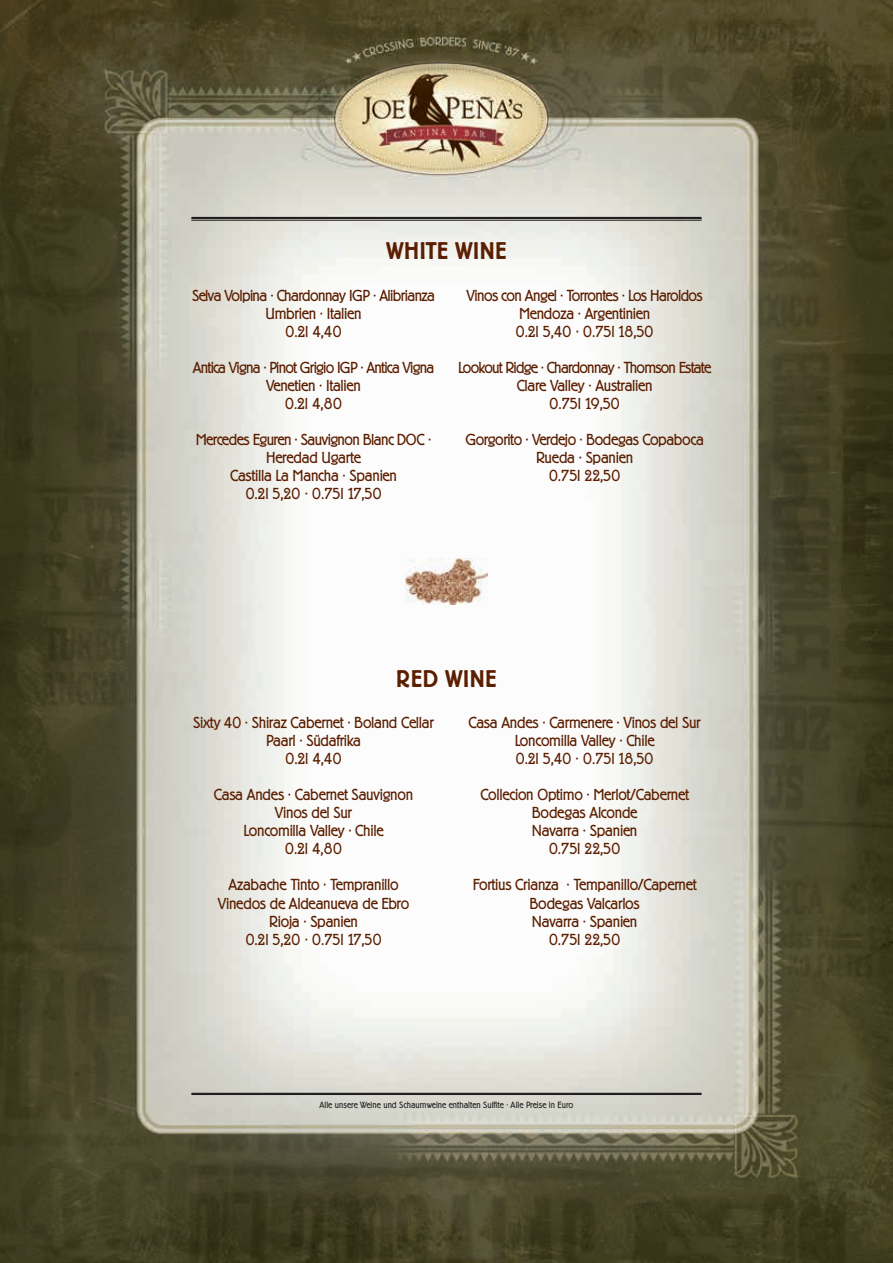
<style>
.page{position:relative;width:893px;height:1263px;background:#fff}
.page>*{position:absolute;margin:0;border:0;box-sizing:border-box;transform-origin:0 0}
.t1{font:500 24px "Berliner Grotesk";color:#5b1e00}
.t2{font:500 24px "Berliner Grotesk";letter-spacing:.02em;color:#5b1e00}
.t3{font:300 15.75px/18px "Berliner Grotesk";letter-spacing:-.02em;color:#5b1e00;text-align:center}
.t4{font:300 15.75px/18px "Berliner Grotesk";letter-spacing:-.04em;color:#5b1e00;text-align:center}
.t5{font:300 15.75px/18px "Berliner Grotesk";letter-spacing:-.05em;color:#5b1e00;text-align:center}
.t6{font:300 9px "Berliner Grotesk";color:#231f20}
</style>
<div class="page">
<img style="left:0;top:0;width:893px;height:1263px">
<hr style="left:191px;top:217px;width:511px;height:2px;background:#231f20">
<hr style="left:191px;top:220px;width:511px;height:1px;background:#231f20">
<hr style="left:191px;top:1093px;width:511px;height:2px;background:#231f20">
<img style="left:405px;top:559px;width:83px;height:46px">
<h1 class="t1" style="left:386px;top:238px;width:122px">WHITE WINE</h1>
<p class="t4" style="left:192px;top:287px;width:244px">Selva Volpina · Chardonnay IGP · Alibrianza<br>Umbrien · Italien<br>0.2l 4,40</p>
<p class="t5" style="left:193px;top:359px;width:243px">Antica Vigna · Pinot Grigio IGP · Antica Vigna<br>Venetien · Italien<br>0.2l 4,80</p>
<p class="t3" style="left:196px;top:431px;width:237px">Mercedes Eguren · Sauvignon Blanc DOC ·<br>Heredad Ugarte<br>Castilla La Mancha · Spanien<br>0.2l 5,20 · 0.75l 17,50</p>
<p class="t4" style="left:467px;top:287px;width:238px">Vinos con Angel · Torrontes · Los Haroldos<br>Mendoza · Argentinien<br>0.2l 5,40 · 0.75l 18,50</p>
<p class="t5" style="left:458px;top:359px;width:255px">Lookout Ridge · Chardonnay · Thomson Estate<br>Clare Valley · Australien<br>0.75l 19,50</p>
<p class="t3" style="left:465px;top:431px;width:240px">Gorgorito · Verdejo · Bodegas Copaboca<br>Rueda · Spanien<br>0.75l 22,50</p>
<h1 class="t2" style="left:396px;top:665px;width:102px">RED WINE</h1>
<p class="t3" style="left:193px;top:714px;width:242px">Sixty 40 · Shiraz Cabernet · Boland Cellar<br>Paarl · Südafrika<br>0.2l 4,40</p>
<p class="t3" style="left:214px;top:786px;width:201px">Casa Andes · Cabernet Sauvignon<br>Vinos del Sur<br>Loncomilla Valley · Chile<br>0.2l 4,80</p>
<p class="t3" style="left:218px;top:876px;width:193px">Azabache Tinto · Tempranillo<br>Vinedos de Aldeanueva de Ebro<br>Rioja · Spanien<br>0.2l 5,20 · 0.75l 17,50</p>
<p class="t3" style="left:468px;top:714px;width:234px">Casa Andes · Carmenere · Vinos del Sur<br>Loncomilla Valley · Chile<br>0.2l 5,40 · 0.75l 18,50</p>
<p class="t3" style="left:480px;top:786px;width:210px">Collecion Optimo · Merlot/Cabernet<br>Bodegas Alconde<br>Navarra · Spanien<br>0.75l 22,50</p>
<p class="t3" style="left:473px;top:876px;width:225px">Fortius Crianza · Tempanillo/Capernet<br>Bodegas Valcarlos<br>Navarra · Spanien<br>0.75l 22,50</p>
<p class="t6" style="left:319px;top:1100px;width:255px">Alle unsere Weine und Schaumweine enthalten Sulfite · Alle Preise in Euro</p>
</div>
